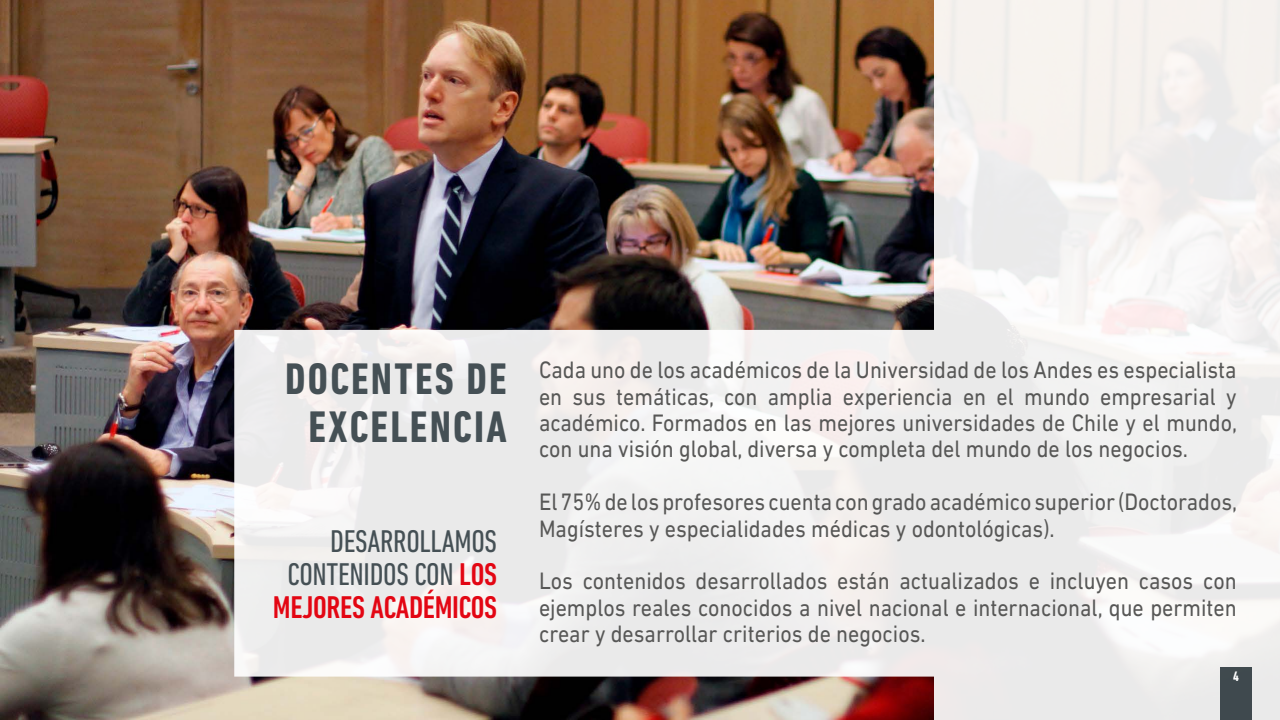
<style>
.page{position:relative;width:1280px;height:720px;background:#fff}
.page>*{position:absolute;margin:0;border:0;box-sizing:border-box;transform-origin:0 0}
.t1{font:700 condensed 45px/48px "DIN Next LT Pro";letter-spacing:.05em;color:#455055;text-align:center}
.t2{font:condensed 32px/33px "DIN Next LT Pro";letter-spacing:-.01em;color:#455055;text-align:right}
.t3{font:24.2px/26.4px "DIN Next LT Pro";color:#575756;text-align:justify;scale:.91 1}
.t4{font:700 condensed 14px "DIN Next LT Pro";color:#fff}
.s1{font-weight:500;color:#e30613}
</style>
<div class="page">
<img style="left:0;top:0;width:234px;height:720px">
<img style="left:234px;top:0;width:1046px;height:720px">
<div style="left:1221px;top:667px;width:31px;height:53px;background:#3f494e"></div>
<h1 class="t1" style="left:285px;top:355px;width:223px">DOCENTES DE<br>EXCELENCIA</h1>
<h2 class="t2" style="left:273px;top:524px;width:226px">DESARROLLAMOS<br>CONTENIDOS CON <span class="s1">LOS<br>MEJORES ACADÉMICOS</span></h2>
<p class="t3" style="left:539px;top:357px;width:769px">Cada uno de los académicos de la Universidad de los Andes es especialista en sus temáticas, con amplia experiencia en el mundo empresarial y académico. Formados en las mejores universidades de Chile y el mundo, con una visión global, diversa y completa del mundo de los negocios.</p>
<p class="t3" style="left:539px;top:489px;width:769px">El 75% de los profesores cuenta con grado académico superior (Doctorados,<br>Magísteres y especialidades médicas y odontológicas).</p>
<p class="t3" style="left:539px;top:568px;width:768px">Los contenidos desarrollados están actualizados e incluyen casos con ejemplos reales conocidos a nivel nacional e internacional, que permiten crear y desarrollar criterios de negocios.</p>
<p class="t4" style="left:1233px;top:669px;width:7px">4</p>
</div>
